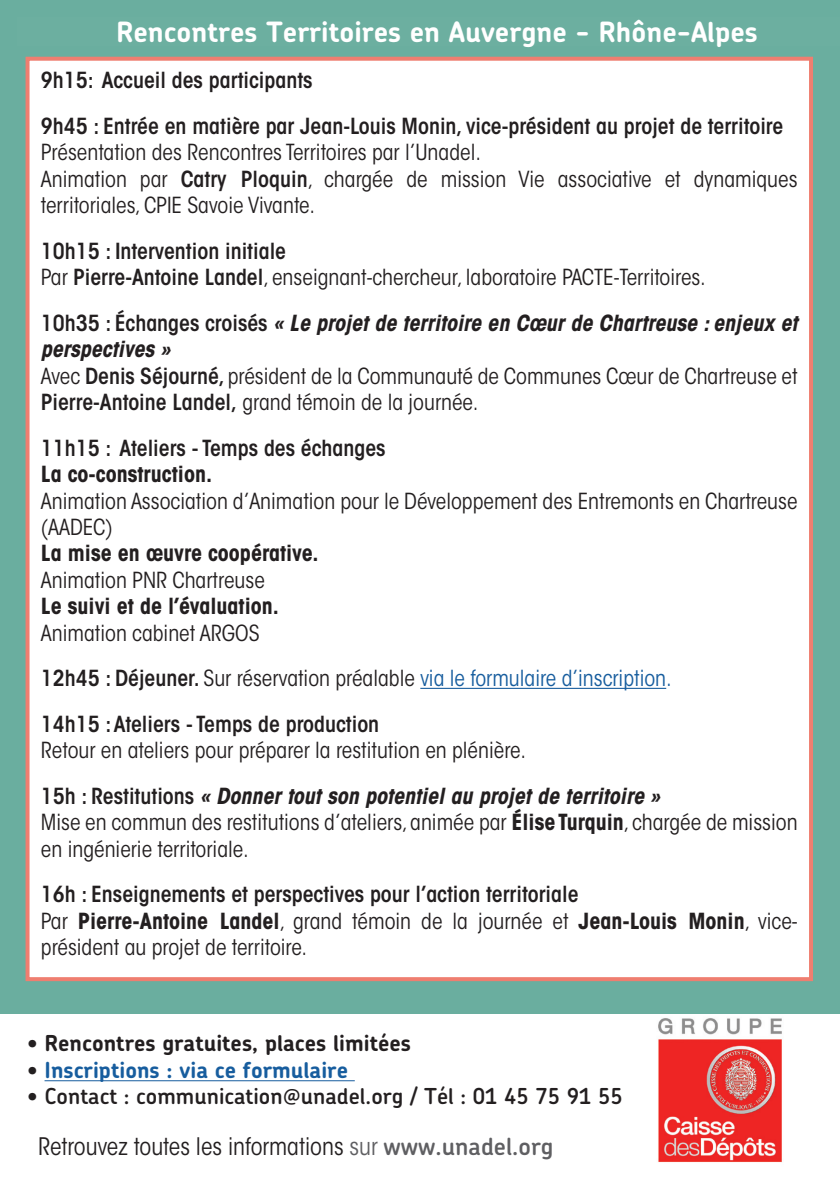
<style>
.page{position:relative;width:840px;height:1191px;background:#fff}
.page>*{position:absolute;margin:0;border:0;box-sizing:border-box;transform-origin:0 0}
.t1{font:700 28px "Chevin";color:#fff}
.t2{font:condensed 24px "ITC Avant Garde Std";color:#231f20}
.t3{font:condensed 22px/26.4px "ITC Avant Garde Std";color:#231f20}
.t4{font:600 condensed 22px "ITC Avant Garde Std";color:#231f20}
.t5{font:italic 700 condensed 22px/26.4px "ITC Avant Garde Std";color:#231f20}
.t6{font:700 condensed 22px "ITC Avant Garde Std";color:#231f20}
.t7{font:condensed 22px "ITC Avant Garde Std";color:#175d9e}
.t8{font:600 22px "Chevin";color:#231f20}
.t9{font:700 22px "Chevin";color:#231f20}
.t10{font:700 22px "Chevin";color:#175d9e}
.s1{font-weight:600}
.s2{font-weight:600;font-style:normal}
.s3{font-weight:600;color:#231f20}
.s4{color:#231f20}
.s5{font-weight:700}
.s6{color:#5f5f62}
.s7{font-family:"Chevin";font-weight:600;font-stretch:normal;color:#5f5f62}
</style>
<div class="page">
<img style="left:645px;top:1013px;width:149px;height:149px">
<div style="left:0;top:0;width:839px;height:1013px;background:#6aae9f"></div>
<div style="left:28px;top:59px;width:782px;height:920px;background:#fff"></div>
<hr style="left:420px;top:688px;width:245px;height:1px;background:#175d9e">
<div style="left:26px;top:57px;width:786px;height:924px;border:4px solid #ef7e70"></div>
<hr style="left:45px;top:1080px;width:309px;height:1px;background:#175d9e">
<p class="t1" style="left:116px;top:14px;width:643px">Rencontres Territoires en Auvergne - Rhône-Alpes</p>
<p class="t4" style="left:41px;top:67px;width:273px">9h15: Accueil des participants</p>
<p class="t4" style="left:41px;top:112px;width:743px">9h45 : Entrée en matière par Jean-Louis Monin, vice-président au projet de territoire</p>
<p class="t3" style="left:41px;top:139px;width:441px">Présentation des Rencontres Territoires par l’Unadel.</p>
<p class="t3" style="left:41px;top:166px;width:757px">Animation par <span class="s1">Catry Ploquin</span>, chargée de mission Vie associative et dynamiques territoriales, CPIE Savoie Vivante.</p>
<p class="t4" style="left:41px;top:237px;width:246px">10h15 : Intervention initiale</p>
<p class="t3" style="left:41px;top:264px;width:666px">Par <span class="s1">Pierre-Antoine Landel</span>, enseignant-chercheur, laboratoire PACTE-Territoires.</p>
<p class="t5" style="left:41px;top:310px;width:757px"><span class="s2">10h35 : Échanges croisés</span> « Le projet de territoire en Cœur de Chartreuse : enjeux et perspectives »</p>
<p class="t3" style="left:41px;top:362px;width:757px">Avec <span class="s1">Denis Séjourné,</span> président de la Communauté de Communes Cœur de Chartreuse et<br><span class="s1">Pierre-Antoine Landel,</span> grand témoin de la journée.</p>
<p class="t4" style="left:41px;top:434px;width:346px">11h15 : Ateliers - Temps des échanges</p>
<p class="t6" style="left:41px;top:460px;width:173px">La co-construction.</p>
<p class="t3" style="left:41px;top:487px;width:757px">Animation Association d’Animation pour le Développement des Entremonts en Chartreuse (AADEC)</p>
<p class="t6" style="left:41px;top:539px;width:279px">La mise en œuvre coopérative.</p>
<p class="t3" style="left:41px;top:566px;width:225px">Animation PNR Chartreuse</p>
<p class="t6" style="left:41px;top:592px;width:239px">Le suivi et de l’évaluation.</p>
<p class="t3" style="left:41px;top:619px;width:220px">Animation cabinet ARGOS</p>
<p class="t7" style="left:41px;top:665px;width:632px"><span class="s3">12h45 : Déjeuner.</span> <span class="s4">Sur réservation préalable</span> via le formulaire d’inscription.</p>
<p class="t4" style="left:41px;top:710px;width:340px">14h15 : Ateliers - Temps de production</p>
<p class="t3" style="left:41px;top:737px;width:486px">Retour en ateliers pour préparer la restitution en plénière.</p>
<p class="t5" style="left:41px;top:782px;width:620px"><span class="s2">15h : Restitutions</span> « Donner tout son potentiel au projet de territoire »</p>
<p class="t3" style="left:41px;top:809px;width:757px">Mise en commun des restitutions d’ateliers, animée par <span class="s5">Élise Turquin</span>, chargée de mission en ingénierie territoriale.</p>
<p class="t4" style="left:41px;top:880px;width:538px">16h : Enseignements et perspectives pour l’action territoriale</p>
<p class="t3" style="left:41px;top:907px;width:757px">Par <span class="s5">Pierre-Antoine Landel</span>, grand témoin de la journée et <span class="s5">Jean-Louis Monin</span>, vice&shy;président au projet de territoire.</p>
<p class="t9" style="left:27px;top:1029px;width:385px">• Rencontres gratuites, places limitées</p>
<p class="t10" style="left:27px;top:1055px;width:322px"><span class="s4">•</span> Inscriptions : via ce formulaire</p>
<p class="t8" style="left:27px;top:1082px;width:596px">• Contact : communication@unadel.org / Tél : 01 45 75 91 55</p>
<p class="t2" style="left:38px;top:1132px;width:516px">Retrouvez toutes les informations <span class="s6">sur</span> <span class="s7">www.unadel.org</span></p>
</div>
